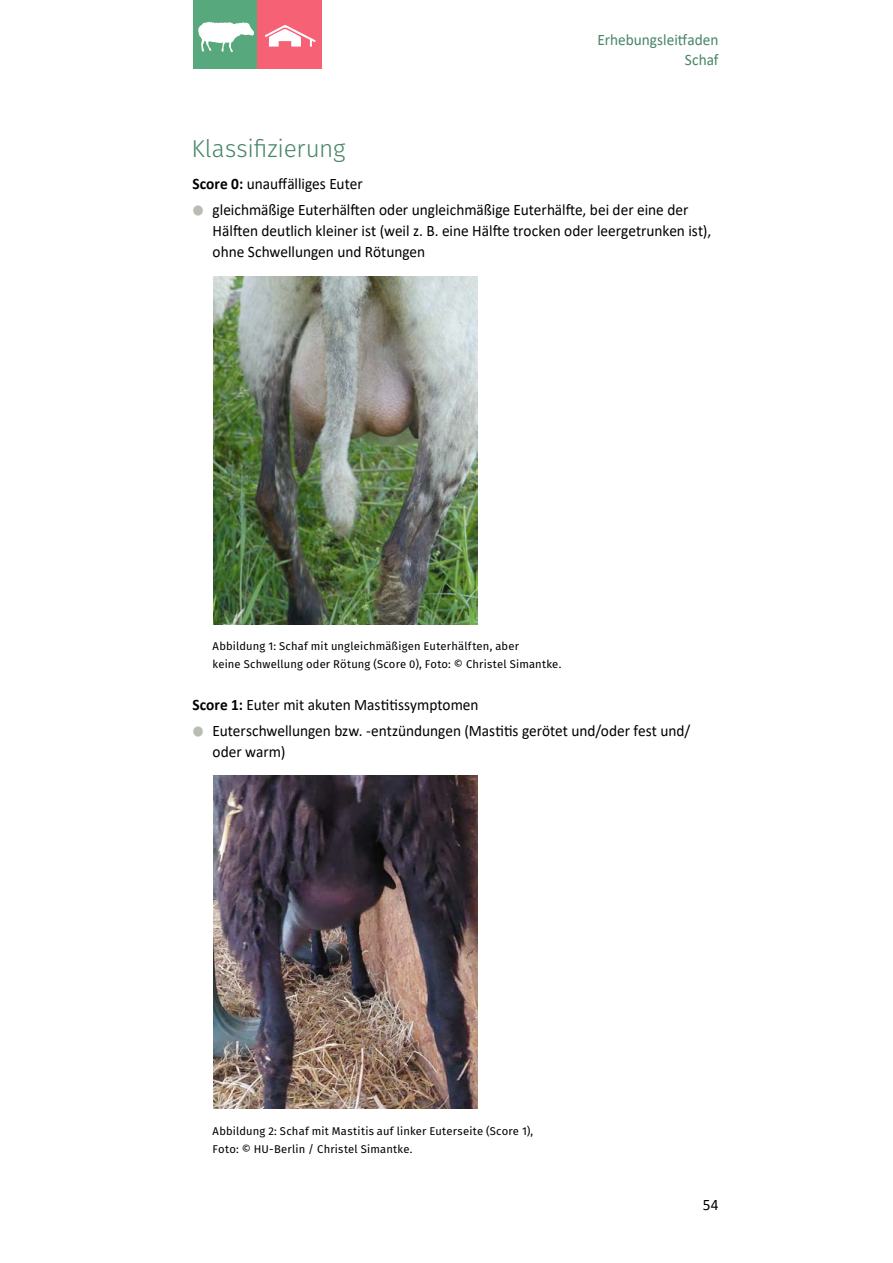
<style>
.page{position:relative;width:893px;height:1263px;background:#fff}
.page>*{position:absolute;margin:0;border:0;box-sizing:border-box;transform-origin:0 0}
.E06_Überschrift_Head{font:300 24.3px "Fira Sans";letter-spacing:-.005em;color:#478566}
.E01_Standard__Th_Sta{font:15.9px/21px "Calibri";color:#000;scale:.96 1}
.t1{font:15.9px/20.2px "Calibri";color:#478566;text-align:right;scale:.96 1}
.E10a_Bildlegende_bre{font:11.25px/18px "Fira Sans";letter-spacing:.015em;color:#000}
.E10b_Bildlegende_sch{font:11.25px/18px "Fira Sans";letter-spacing:.02em;color:#000}
.s1{font-weight:700}
.s2{font-size:23.1px;color:#b8bdb2}
</style>
<div class="page">
<svg style="left:193px;top:0;width:128px;height:68px;background:#b9978f"></svg>
<img style="left:214px;top:277px;width:263px;height:348px">
<img style="left:214px;top:776px;width:263px;height:332px">
<p class="t1" style="left:597px;top:29px;width:128px">Erhebungsleitfaden<br>Schaf</p>
<h5 class="E06_Überschrift_Head" style="left:191px;top:131px;width:156px">Klassifizierung</h5>
<p class="E01_Standard__Th_Sta" style="left:192px;top:172px;width:179px"><span class="s1">Score 0:</span> unauffälliges Euter</p>
<p class="E01_Standard__Th_Sta" style="left:213px;top:199px;width:521px;text-indent:-21px"><span class="s2">●</span> gleichmäßige Euterhälften oder ungleichmäßige Euterhälfte, bei der eine der<br>Hälften deutlich kleiner ist (weil z. B. eine Hälfte trocken oder leergetrunken ist), ohne Schwellungen und Rötungen</p>
<p class="E10a_Bildlegende_bre" style="left:213px;top:637px;width:350px">Abbildung 1: Schaf mit ungleichmäßigen Euterhälften, aber<br>keine Schwellung oder Rötung (Score 0), Foto: © Christel Simantke.</p>
<p class="E01_Standard__Th_Sta" style="left:192px;top:694px;width:300px"><span class="s1">Score 1:</span> Euter mit akuten Mastitissymptomen</p>
<p class="E01_Standard__Th_Sta" style="left:213px;top:720px;width:499px;text-indent:-21px"><span class="s2">●</span> Euterschwellungen bzw. -entzündungen (Mastitis gerötet und/oder fest und/ oder warm)</p>
<p class="E10b_Bildlegende_sch" style="left:213px;top:1122px;width:322px">Abbildung 2: Schaf mit Mastitis auf linker Euterseite (Score 1),<br>Foto: © HU-Berlin / Christel Simantke.</p>
<p class="E01_Standard__Th_Sta" style="left:703px;top:1193px;width:18px">54</p>
</div>
